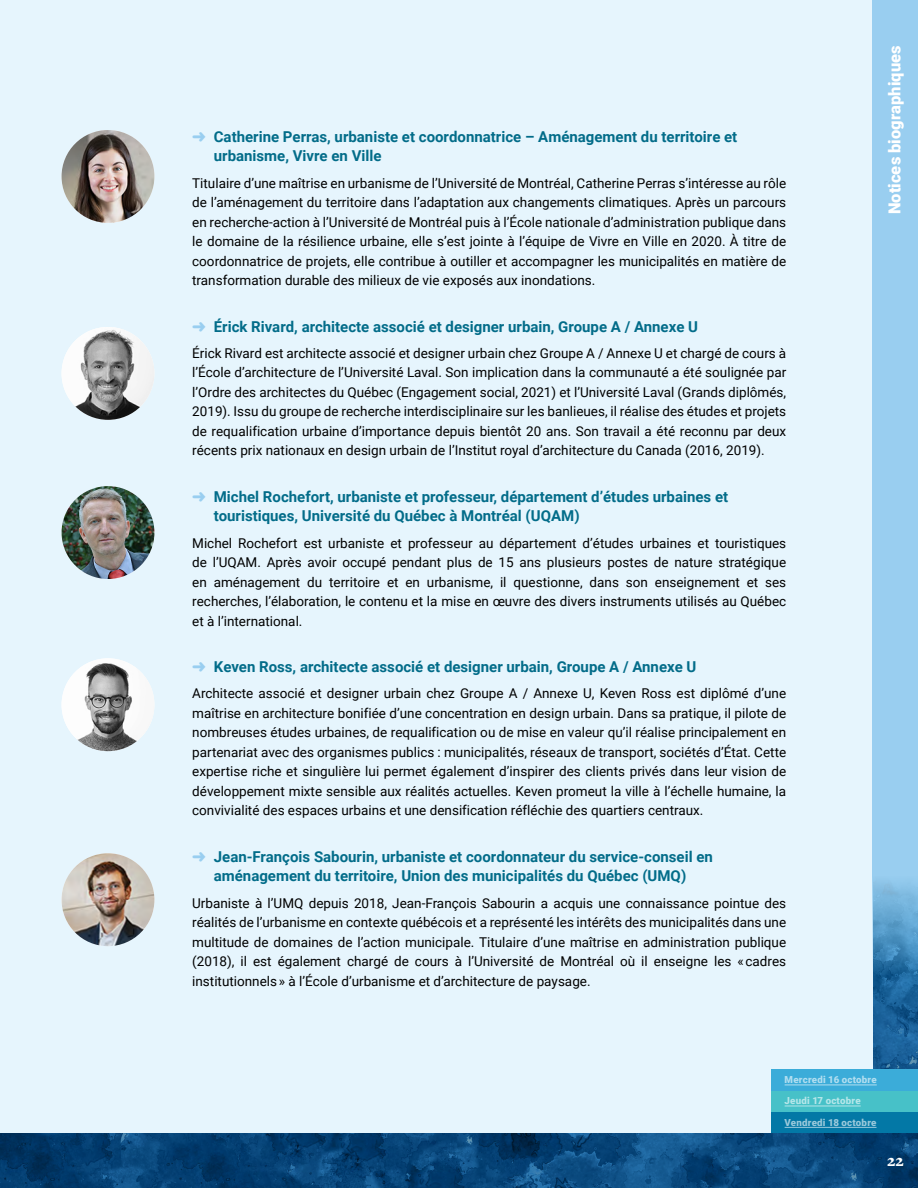
<style>
.page{position:relative;width:918px;height:1188px;background:#fff}
.page>*{position:absolute;margin:0;border:0;box-sizing:border-box;transform-origin:0 0}
.t1{font:900 16.5px "Roboto";letter-spacing:.005em;color:#fff}
.t2{font:900 16.5px "Freight Text Pro";color:#fff}
.t3{font:700 15px/19.5px "Roboto";color:#026c89}
.t4{font:13.5px/19.5px "Roboto";color:#000;text-align:justify}
.t5{font:900 9.75px "Roboto";letter-spacing:.02em;color:#9ac9db}
.t6{font:900 9.75px "Roboto";letter-spacing:.02em;color:#b1def0}
.t7{font:900 9.75px "Roboto";letter-spacing:.02em;color:#b5e6e9}
.s1{color:#99cef0}
</style>
<div class="page">
<svg style="left:0;top:1004px;width:918px;height:184px;background:#084477"></svg>
<div style="left:0;top:0;width:873px;height:1133px;background:#e6f5fd"></div>
<div style="left:872px;top:0;width:46px;height:1004px;background:#99cef0"></div>
<img style="left:62px;top:130px;width:92px;height:93px;border-radius:46px">
<img style="left:62px;top:327px;width:92px;height:93px;border-radius:46px">
<img style="left:62px;top:486px;width:92px;height:93px;border-radius:46px">
<img style="left:62px;top:658px;width:92px;height:93px;border-radius:46px">
<img style="left:62px;top:853px;width:92px;height:93px;border-radius:46px">
<div style="left:771px;top:1112px;width:147px;height:21px;background:#0378a6"></div>
<hr style="left:785px;top:1127px;width:92px;height:1px;background:#9ac9db">
<div style="left:771px;top:1090px;width:147px;height:22px;background:#47c1c8"></div>
<hr style="left:785px;top:1106px;width:76px;height:1px;background:#b5e6e9">
<div style="left:771px;top:1069px;width:147px;height:21px;background:#3bacd9"></div>
<hr style="left:785px;top:1085px;width:92px;height:1px;background:#b1def0">
<p class="t3" style="left:214px;top:126px;width:525px;text-indent:-22px"><span class="s1">➜</span> Catherine Perras, urbaniste et coordonnatrice – Aménagement du territoire et urbanisme, Vivre en Ville</p>
<p class="t4" style="left:192px;top:173px;width:596px">Titulaire d’une maîtrise en urbanisme de l’Université de Montréal, Catherine Perras s’intéresse au rôle de l’aménagement du territoire dans l’adaptation aux changements climatiques. Après un parcours en recherche-action à l’Université de Montréal puis à l’École nationale d’administration publique dans le domaine de la résilience urbaine, elle s’est jointe à l’équipe de Vivre en Ville en 2020. À titre de coordonnatrice de projets, elle contribue à outiller et accompagner les municipalités en matière de transformation durable des milieux de vie exposés aux inondations.</p>
<p class="t3" style="left:192px;top:316px;width:507px"><span class="s1">➜</span> Érick Rivard, architecte associé et designer urbain, Groupe A / Annexe U</p>
<p class="t4" style="left:192px;top:343px;width:596px">Érick Rivard est architecte associé et designer urbain chez Groupe A / Annexe U et chargé de cours à l’École d’architecture de l’Université Laval. Son implication dans la communauté a été soulignée par l’Ordre des architectes du Québec (Engagement social, 2021) et l’Université Laval (Grands diplômés, 2019). Issu du groupe de recherche interdisciplinaire sur les banlieues, il réalise des études et projets de requalification urbaine d’importance depuis bientôt 20 ans. Son travail a été reconnu par deux récents prix nationaux en design urbain de l’Institut royal d’architecture du Canada (2016, 2019).</p>
<p class="t3" style="left:214px;top:486px;width:516px;text-indent:-22px"><span class="s1">➜</span> Michel Rochefort, urbaniste et professeur, département d’études urbaines et touristiques, Université du Québec à Montréal (UQAM)</p>
<p class="t4" style="left:192px;top:533px;width:596px">Michel Rochefort est urbaniste et professeur au département d’études urbaines et touristiques de l’UQAM. Après avoir occupé pendant plus de 15 ans plusieurs postes de nature stratégique en aménagement du territoire et en urbanisme, il questionne, dans son enseignement et ses recherches, l’élaboration, le contenu et la mise en œuvre des divers instruments utilisés au Québec et à l’international.</p>
<p class="t3" style="left:192px;top:656px;width:506px"><span class="s1">➜</span> Keven Ross, architecte associé et designer urbain, Groupe A / Annexe U</p>
<p class="t4" style="left:192px;top:683px;width:596px">Architecte associé et designer urbain chez Groupe A / Annexe U, Keven Ross est diplômé d’une maîtrise en architecture bonifiée d’une concentration en design urbain. Dans sa pratique, il pilote de nombreuses études urbaines, de requalification ou de mise en valeur qu’il réalise principalement en partenariat avec des organismes publics : municipalités, réseaux de transport, sociétés d’État. Cette expertise riche et singulière lui permet également d’inspirer des clients privés dans leur vision de développement mixte sensible aux réalités actuelles. Keven promeut la ville à l’échelle humaine, la convivialité des espaces urbains et une densification réfléchie des quartiers centraux.</p>
<p class="t3" style="left:192px;top:846px;width:522px;text-align:center"><span class="s1">➜</span> Jean-François Sabourin, urbaniste et coordonnateur du service-conseil en aménagement du territoire, Union des municipalités du Québec (UMQ)</p>
<p class="t4" style="left:192px;top:893px;width:596px">Urbaniste à l’UMQ depuis 2018, Jean-François Sabourin a acquis une connaissance pointue des réalités de l’urbanisme en contexte québécois et a représenté les intérêts des municipalités dans une multitude de domaines de l’action municipale. Titulaire d’une maîtrise en administration publique (2018), il est également chargé de cours à l’Université de Montréal où il enseigne les « cadres institutionnels » à l’École d’urbanisme et d’architecture de paysage.</p>
<p class="t1" style="left:883px;top:214px;width:171px;rotate:-90deg">Notices biographiques</p>
<p class="t6" style="left:785px;top:1073px;width:94px">Mercredi 16 octobre</p>
<p class="t7" style="left:785px;top:1094px;width:78px">Jeudi 17 octobre</p>
<p class="t5" style="left:785px;top:1116px;width:93px">Vendredi 18 octobre</p>
<p class="t2" style="left:887px;top:1150px;width:18px">22</p>
</div>
